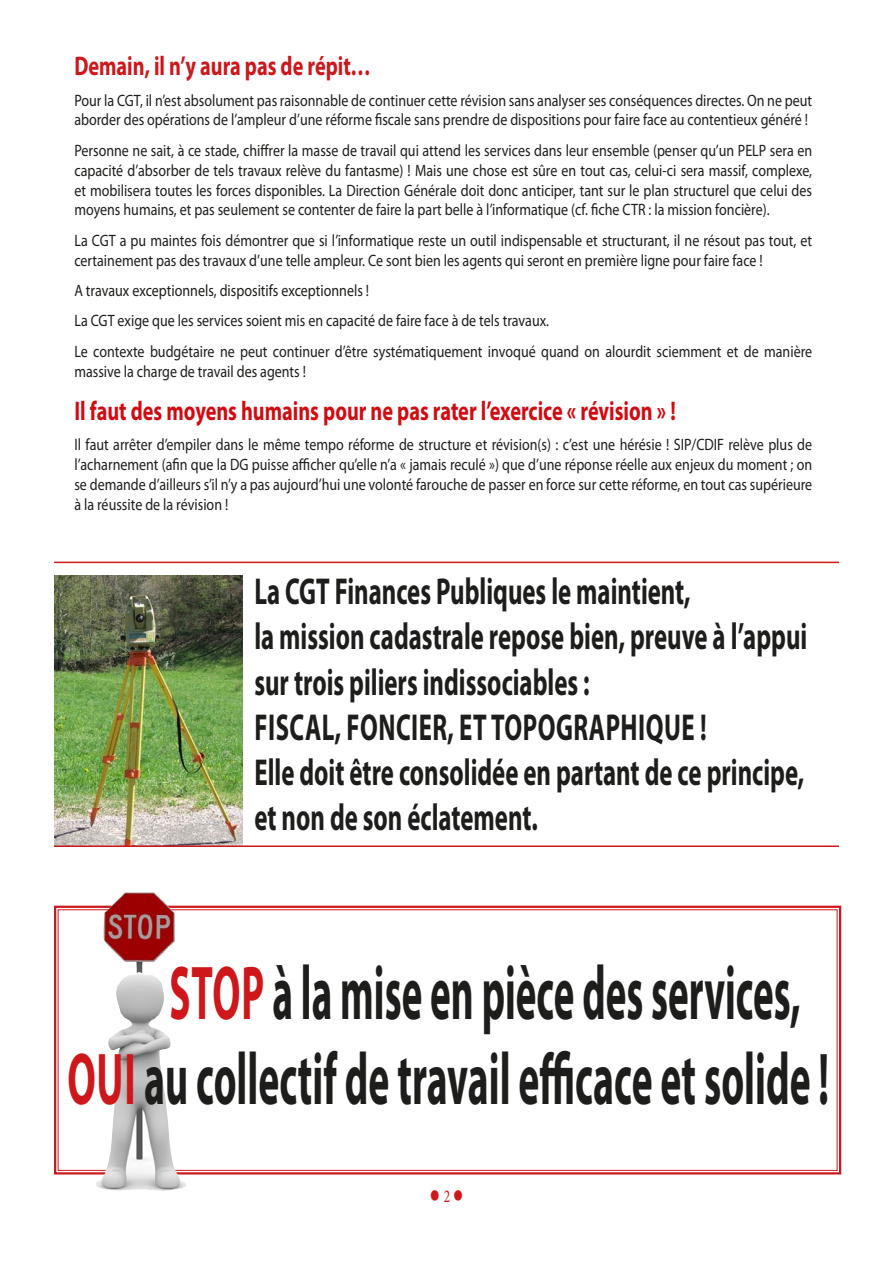
<style>
.page{position:relative;width:893px;height:1263px;background:#fff}
.page>*{position:absolute;margin:0;border:0;box-sizing:border-box;transform-origin:0 0}
.t1{font:700 76.8px "Myriad Pro";color:#1d1d1b;scale:.51 1}
.t2{font:700 73.95px "Myriad Pro";color:#1d1d1b;scale:.54 1}
.t3{font:700 37.5px/45.2px "Myriad Pro";color:#1d1d1b;scale:.66 1}
.t4{font:700 27px "Myriad Pro";color:#d20b11;scale:.75 1}
.t5{font:700 27px "Myriad Pro";color:#cd171a;scale:.75 1}
.t6{font:18px "Minion Pro";color:#cd171a;scale:.75 1}
.Corps_de_texte{font:16.5px/19.8px "Myriad Pro";color:#1d1d1b;scale:.85 1}
.s1{color:#cd171a}
</style>
<div class="page">
<svg style="left:54px;top:905px;width:788px;height:270px"></svg>
<img style="left:54px;top:575px;width:188px;height:270px">
<img style="left:95px;top:892px;width:92px;height:299px">
<hr style="left:54px;top:845px;width:785px;height:2px;background:#cd171a">
<hr style="left:54px;top:562px;width:785px;height:1px;background:#cd171a">
<p class="t5" style="left:74px;top:49px;width:397px">Demain, il n’y aura pas de répit…</p>
<p class="Corps_de_texte" style="left:74px;top:90px;width:869px">Pour la CGT, il n’est absolument pas raisonnable de continuer cette révision sans analyser ses conséquences directes. On ne peut aborder des opérations de l’ampleur d’une réforme fiscale sans prendre de dispositions pour faire face au contentieux généré !</p>
<p class="Corps_de_texte" style="left:74px;top:140px;width:869px;text-align:justify">Personne ne sait, à ce stade, chiffrer la masse de travail qui attend les services dans leur ensemble (penser qu’un PELP sera en capacité d’absorber de tels travaux relève du fantasme) ! Mais une chose est sûre en tout cas, celui-ci sera massif, complexe, et mobilisera toutes les forces disponibles. La Direction Générale doit donc anticiper, tant sur le plan structurel que celui des moyens humains, et pas seulement se contenter de faire la part belle à l’informatique (cf. fiche CTR : la mission foncière).</p>
<p class="Corps_de_texte" style="left:74px;top:230px;width:869px">La CGT a pu maintes fois démontrer que si l’informatique reste un outil indispensable et structurant, il ne résout pas tout, et certainement pas des travaux d’une telle ampleur. Ce sont bien les agents qui seront en première ligne pour faire face !</p>
<p class="Corps_de_texte" style="left:74px;top:280px;width:348px">A travaux exceptionnels, dispositifs exceptionnels !</p>
<p class="Corps_de_texte" style="left:74px;top:311px;width:560px">La CGT exige que les services soient mis en capacité de faire face à de tels travaux.</p>
<p class="Corps_de_texte" style="left:74px;top:341px;width:869px">Le contexte budgétaire ne peut continuer d’être systématiquement invoqué quand on alourdit sciemment et de manière massive la charge de travail des agents !</p>
<p class="t4" style="left:74px;top:393px;width:803px">Il faut des moyens humains pour ne pas rater l’exercice « révision » !</p>
<p class="Corps_de_texte" style="left:74px;top:434px;width:869px;text-align:justify">Il faut arrêter d’empiler dans le même tempo réforme de structure et révision(s) : c’est une hérésie ! SIP/CDIF relève plus de l’acharnement (afin que la DG puisse afficher qu’elle n’a « jamais reculé ») que d’une réponse réelle aux enjeux du moment ; on se demande d’ailleurs s’il n’y a pas aujourd’hui une volonté farouche de passer en force sur cette réforme, en tout cas supérieure à la réussite de la révision !</p>
<p class="t3" style="left:254px;top:568px;width:839px">La CGT Finances Publiques le maintient,<br>la mission cadastrale repose bien, preuve à l’appui sur trois piliers indissociables :<br>FISCAL, FONCIER, ET TOPOGRAPHIQUE !</p>
<p class="t3" style="left:254px;top:748px;width:835px">Elle doit être consolidée en partant de ce principe, et non de son éclatement.</p>
<p class="t1" style="left:169px;top:943px;width:1239px"><span class="s1">STOP</span> à la mise en pièce des services,</p>
<p class="t2" style="left:67px;top:1031px;width:1412px"><span class="s1">OUI</span> au collectif de travail efficace et solide !</p>
<p class="t6" style="left:430px;top:1185px;width:46px">● 2 ●</p>
</div>
